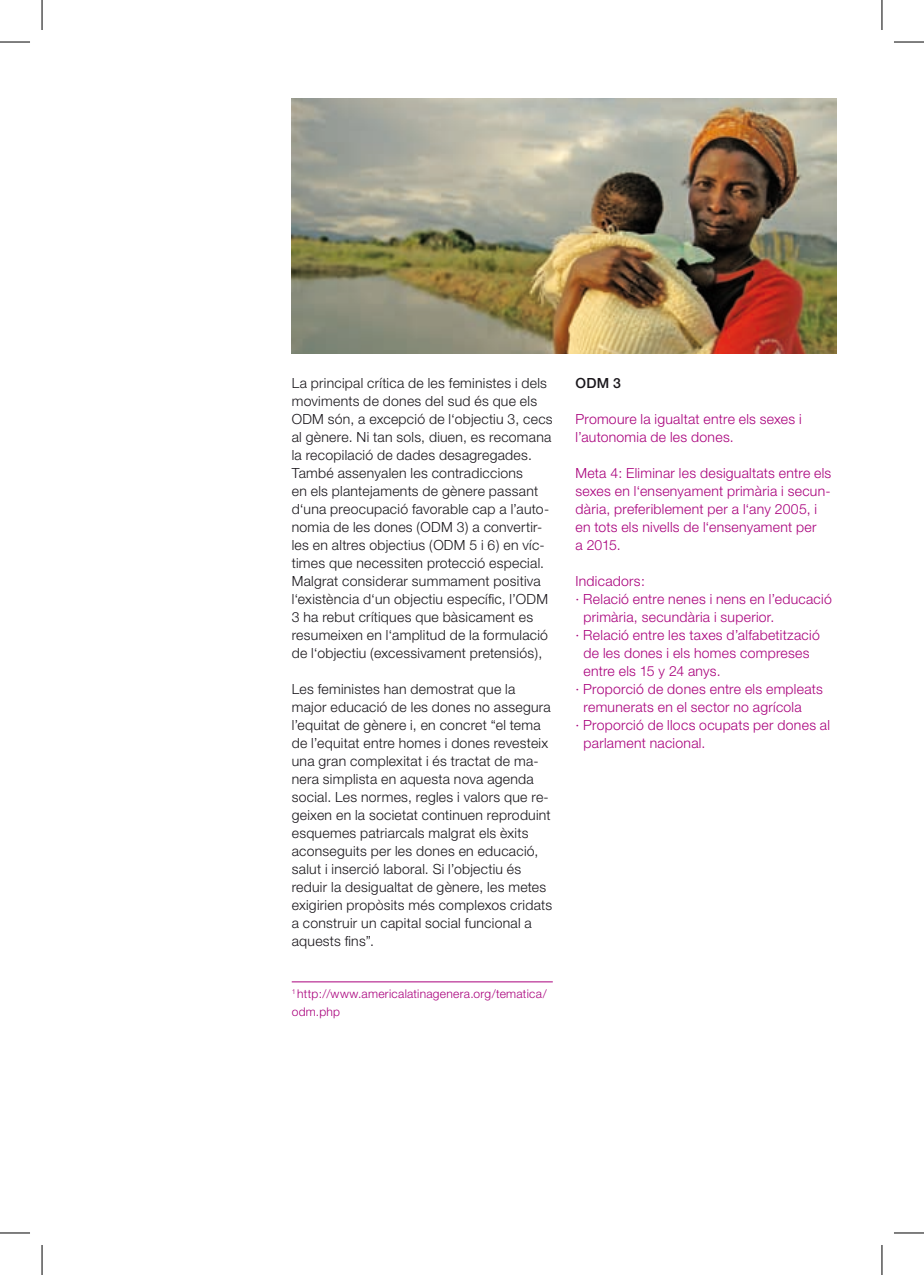
<style>
.page{position:relative;width:924px;height:1275px;background:#fff}
.page>*{position:absolute;margin:0;border:0;box-sizing:border-box;transform-origin:0 0}
.t1{font:300 14px/18px "Helvetica Neue";letter-spacing:.02em;color:#1a171c}
.t2{font:300 14px/18px "Helvetica Neue";letter-spacing:.02em;color:#a9007c}
.t3{font:500 14px "Helvetica Neue";color:#1a171c}
.t4{font:300 12px/18px "Helvetica Neue";letter-spacing:.025em;color:#a9007c}
</style>
<div class="page">
<hr style="left:291px;top:981px;width:261px;height:1px;background:#a9007c">
<img style="left:291px;top:99px;width:545px;height:255px">
<hr style="left:0;top:42px;width:30px;height:1px;background:#000">
<hr style="left:893px;top:42px;width:30px;height:1px;background:#000">
<hr style="left:0;top:1232px;width:30px;height:1px;background:#000">
<hr style="left:893px;top:1232px;width:30px;height:1px;background:#000">
<hr style="left:42px;top:0;width:1px;height:30px;background:#000">
<hr style="left:42px;top:1245px;width:1px;height:30px;background:#000">
<hr style="left:881px;top:0;width:1px;height:30px;background:#000">
<hr style="left:881px;top:1245px;width:1px;height:30px;background:#000">
<p class="t1" style="left:291px;top:373px;width:262px">La principal crítica de les feministes i dels moviments de dones del sud és que els ODM són, a excepció de l‘objectiu 3, cecs al gènere. Ni tan sols, diuen, es recomana la recopilació de dades desagregades.<br>També assenyalen les contradiccions<br>en els plantejaments de gènere passant d‘una preocupació favorable cap a l’auto&shy;nomia de les dones (ODM 3) a convertir&shy;les en altres objectius (ODM 5 i 6) en víc&shy;times que necessiten protecció especial.<br>Malgrat considerar summament positiva l‘existència d‘un objectiu específic, l’ODM 3 ha rebut crítiques que bàsicament es resumeixen en l‘amplitud de la formulació de l‘objectiu (excessivament pretensiós),</p>
<p class="t1" style="left:291px;top:679px;width:262px">Les feministes han demostrat que la major educació de les dones no assegura l’equitat de gènere i, en concret “el tema de l’equitat entre homes i dones revesteix una gran complexitat i és tractat de ma&shy;nera simplista en aquesta nova agenda social. Les normes, regles i valors que re&shy;geixen en la societat continuen reproduint esquemes patriarcals malgrat els èxits aconseguits per les dones en educació, salut i inserció laboral. Si l’objectiu és reduir la desigualtat de gènere, les metes exigirien propòsits més complexos cridats a construir un capital social funcional a aquests fins”.</p>
<p class="t4" style="left:291px;top:984px;width:256px"><sup>1</sup> http://www.americalatinagenera.org/tematica/ odm.php</p>
<p class="t3" style="left:575px;top:374px;width:47px">ODM 3</p>
<p class="t2" style="left:575px;top:409px;width:228px">Promoure la igualtat entre els sexes i l’autonomia de les dones.</p>
<p class="t2" style="left:575px;top:463px;width:257px">Meta 4: Eliminar les desigualtats entre els sexes en l‘ensenyament primària i secun&shy;dària, preferiblement per a l‘any 2005, i en tots els nivells de l‘ensenyament per<br>a 2015.</p>
<p class="t2" style="left:575px;top:571px;width:71px">Indicadors:</p>
<p class="t2" style="left:575px;top:589px;width:258px">· Relació entre nenes i nens en l’educació</p>
<p class="t2" style="left:583px;top:607px;width:192px">primària, secundària i superior.</p>
<p class="t2" style="left:575px;top:625px;width:246px">· Relació entre les taxes d’alfabetització</p>
<p class="t2" style="left:583px;top:643px;width:227px">de les dones i els homes compreses</p>
<p class="t2" style="left:583px;top:661px;width:138px">entre els 15 y 24 anys.</p>
<p class="t2" style="left:575px;top:679px;width:249px">· Proporció de dones entre els empleats</p>
<p class="t2" style="left:583px;top:697px;width:220px">remunerats en el sector no agrícola</p>
<p class="t2" style="left:575px;top:715px;width:256px">· Proporció de llocs ocupats per dones al</p>
<p class="t2" style="left:583px;top:733px;width:123px">parlament nacional.</p>
</div>
